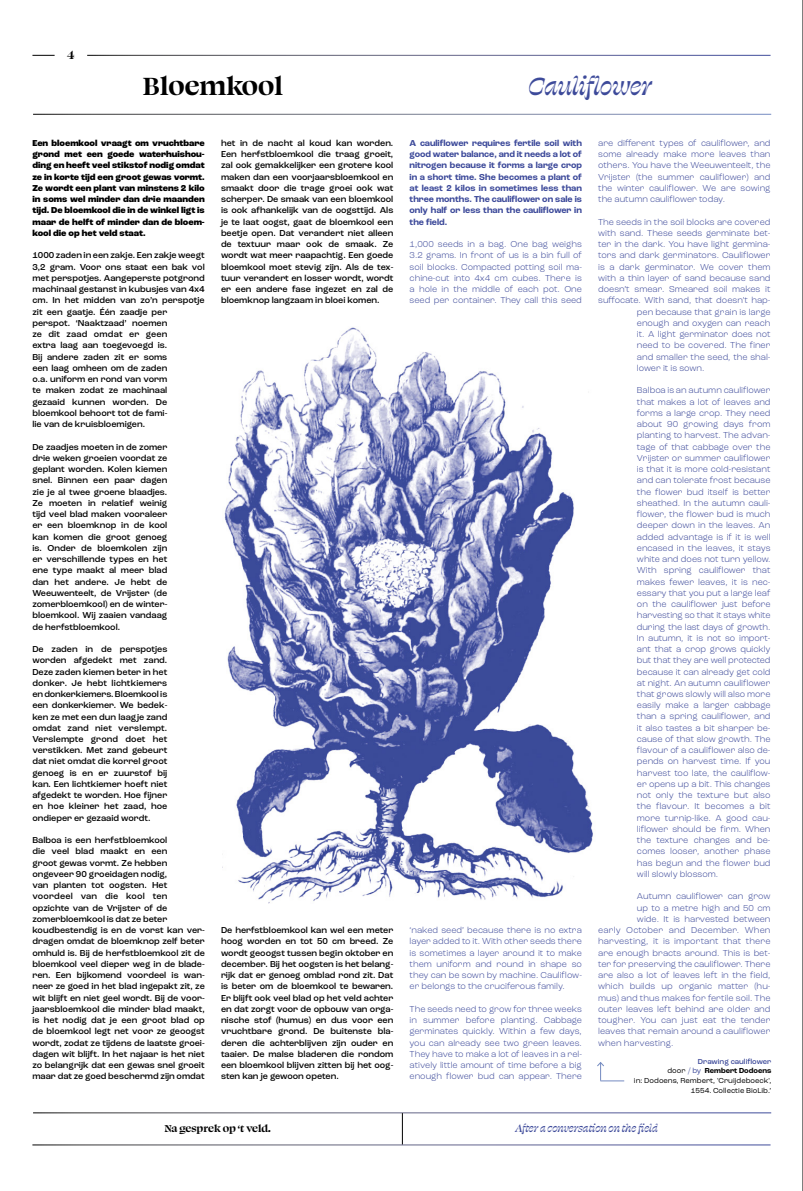
<style>
.page{position:relative;width:803px;height:1191px;background:#fff}
.page>*{position:absolute;margin:0;border:0;box-sizing:border-box;transform-origin:0 0}
.t1{font:28.6px "Swear Display Medium Cilati";color:#3d4a9a}
.t2{font:700 28.6px "Swear Display";color:#000}
.t3{font:700 13.3px "Swear Display";color:#000}
.t4{font:12.4px "Swear Display Medium Cilati";color:#3d4a9a}
.t5{font:700 11.4px "Swear Display";color:#000}
.t6{font:500 9.1px/11.2px "Roc Grotesk";color:#000;text-align:justify}
.t7{font:300 9.1px/11.2px "Roc Grotesk";color:#3d4a9a;text-align:justify}
.t8{font:800 9.1px/11.2px "Roc Grotesk";color:#000;text-align:justify}
.t9{font:700 9.1px/11.2px "Roc Grotesk";color:#3d4a9a;text-align:justify}
.t10{font:7.6px/10px "Roc Grotesk";color:#000;text-align:right}
.t11{font:500 7.6px/9.2px "Roc Grotesk";color:#3d4a9a}
.t12{font:700 7.6px "Roc Grotesk";color:#000}
.s1{font-weight:400;color:#000}
.s2{font-weight:400}
</style>
<div class="page">
<img style="left:222px;top:327px;width:371px;height:576px">
<hr style="left:402px;top:1113px;width:1px;height:31px;background:#000">
<svg style="left:597px;top:1062px;width:27px;height:19px"></svg>
<svg style="left:32px;top:55px;width:23px;height:1px"></svg>
<hr style="left:802px;top:0;width:1px;height:1191px;background:#000">
<h2 class="t3" style="left:67px;top:46px;width:9px">4</h2>
<h1 class="t2" style="left:143px;top:67px;width:141px">Bloemkool</h1>
<p class="t8" style="left:32px;top:137px;width:174px">Een bloemkool vraagt om vruchtbare grond met een goede waterhuishou&shy;ding en heeft veel stikstof nodig omdat ze in korte tijd een groot gewas vormt.<br>Ze wordt een plant van minstens 2 kilo in soms wel minder dan drie maanden tijd. De bloemkool die in de winkel ligt is maar de helft of minder dan de bloem&shy;kool die op het veld staat.</p>
<p class="t6" style="left:32px;top:250px;width:174px;text-align:left">1000 zaden in een zakje. Een zakje weegt<br>3,2 gram. Voor ons staat een bak vol met perspotjes. Aangeperste potgrond machinaal gestanst in kubusjes van 4x4 cm. In het midden van zo’n perspotje zit een gaatje. Één zaadje per perspot. ‘Naaktzaad’ noemen<br>ze dit zaad omdat er geen<br>extra laag aan toegevoegd is.<br>Bij andere zaden zit er soms<br>een laag omheen om de zaden<br>o.a. uniform en rond van vorm<br>te maken zodat ze machinaal<br>gezaaid kunnen worden. De bloemkool behoort tot de fami-<br>lie van de kruisbloemigen.</p>
<p class="t6" style="left:32px;top:441px;width:136px">De zaadjes moeten in de zomer drie weken groeien voordat ze geplant worden. Kolen kiemen snel. Binnen een paar dagen zie je al twee groene blaadjes.<br>Ze moeten in relatief weinig tijd veel blad maken vooraleer er een bloemknop in de kool kan komen die groot genoeg is. Onder de bloemkolen zijn er verschillende types en het ene type maakt al meer blad dan het andere. Je hebt de Weeuwenteelt, de Vrijster (de zomerbloemkool) en de winter&shy;bloemkool. Wij zaaien vandaag de herfstbloemkool.</p>
<p class="t6" style="left:32px;top:643px;width:136px">De zaden in de perspotjes worden afgedekt met zand.<br>Deze zaden kiemen beter in het donker. Je hebt lichtkiemers en donkerkiemers. Bloemkool is een donkerkiemer. We bedek&shy;ken ze met een dun laagje zand omdat zand niet verslempt.<br>Verslempte grond doet het verstikken. Met zand gebeurt dat niet omdat die korrel groot genoeg is en er zuurstof bij kan. Een lichtkiemer hoeft niet afgedekt te worden. Hoe fijner en hoe kleiner het zaad, hoe ondieper er gezaaid wordt.</p>
<p class="t6" style="left:32px;top:834px;width:174px;text-align:left">Balboa is een herfstbloemkool<br>die veel blad maakt en een<br>groot gewas vormt. Ze hebben ongeveer 90 groeidagen nodig,<br>van planten tot oogsten. Het voordeel van die kool ten opzichte van de Vrijster of de zomerbloemkool is dat ze beter koudbestendig is en de vorst kan ver&shy;dragen omdat de bloemknop zelf beter omhuld is. Bij de herfstbloemkool zit de bloemkool veel dieper weg in de blade&shy;ren. Een bijkomend voordeel is wan&shy;neer ze goed in het blad ingepakt zit, ze wit blijft en niet geel wordt. Bij de voor&shy;jaarsbloemkool die minder blad maakt, is het nodig dat je een groot blad op de bloemkool legt net voor ze geoogst wordt, zodat ze tijdens de laatste groei&shy;dagen wit blijft. In het najaar is het niet zo belangrijk dat een gewas snel groeit maar dat ze goed beschermd zijn omdat</p>
<p class="t6" style="left:221px;top:137px;width:174px">het in de nacht al koud kan worden.<br>Een herfstbloemkool die traag groeit, zal ook gemakkelijker een grotere kool maken dan een voorjaarsbloemkool en smaakt door die trage groei ook wat scherper. De smaak van een bloemkool is ook afhankelijk van de oogsttijd. Als je te laat oogst, gaat de bloemkool een beetje open. Dat verandert niet alleen de textuur maar ook de smaak. Ze wordt wat meer raapachtig. Een goede bloemkool moet stevig zijn. Als de tex&shy;tuur verandert en losser wordt, wordt er een andere fase ingezet en zal de bloemknop langzaam in bloei komen.</p>
<p class="t6" style="left:221px;top:924px;width:174px">De herfstbloemkool kan wel een meter hoog worden en tot 50 cm breed. Ze wordt geoogst tussen begin oktober en december. Bij het oogsten is het belang&shy;rijk dat er genoeg omblad rond zit. Dat is beter om de bloemkool te bewaren.<br>Er blijft ook veel blad op het veld achter en dat zorgt voor de opbouw van orga&shy;nische stof (humus) en dus voor een vruchtbare grond. De buitenste bla&shy;deren die achterblijven zijn ouder en taaier. De malse bladeren die rondom een bloemkool blijven zitten bij het oog&shy;sten kan je gewoon opeten.</p>
<p class="t5" style="left:164px;top:1120px;width:108px">Na gesprek op ‘t veld.</p>
<h1 class="t1" style="left:528px;top:66px;width:125px">Cauliflower</h1>
<p class="t7" style="left:598px;top:137px;width:174px">are different types of cauliflower, and some already make more leaves than others. You have the Weeuwenteelt, the Vrijster (the summer cauliflower) and the winter cauliflower. We are sowing the autumn cauliflower today.</p>
<p class="t7" style="left:598px;top:216px;width:174px">The seeds in the soil blocks are covered</p>
<p class="t7" style="left:598px;top:227px;width:174px">with sand. These seeds germinate bet-</p>
<p class="t7" style="left:598px;top:238px;width:174px">ter in the dark. You have light germina-</p>
<p class="t7" style="left:598px;top:250px;width:174px">tors and dark germinators. Cauliflower</p>
<p class="t7" style="left:598px;top:261px;width:174px">is a dark germinator. We cover them</p>
<p class="t7" style="left:598px;top:272px;width:174px">with a thin layer of sand because sand</p>
<p class="t7" style="left:598px;top:283px;width:174px">doesn’t smear. Smeared soil makes it</p>
<p class="t7" style="left:598px;top:295px;width:174px">suffocate. With sand, that doesn’t hap-</p>
<p class="t7" style="left:636px;top:306px;width:135px">pen because that grain is large</p>
<p class="t7" style="left:636px;top:317px;width:135px">enough and oxygen can reach</p>
<p class="t7" style="left:636px;top:328px;width:135px">it. A light germinator does not</p>
<p class="t7" style="left:636px;top:340px;width:135px">need to be covered. The finer</p>
<p class="t7" style="left:636px;top:351px;width:135px">and smaller the seed, the shal-</p>
<p class="t7" style="left:636px;top:362px;width:69px">lower it is sown.</p>
<p class="t7" style="left:636px;top:385px;width:135px">Balboa is an autumn cauliflower that makes a lot of leaves and forms a large crop. They need about 90 growing days from planting to harvest. The advan&shy;tage of that cabbage over the Vrijster or summer cauliflower is that it is more cold-resistant and can tolerate frost because the flower bud itself is better sheathed. In the autumn cauli&shy;flower, the flower bud is much deeper down in the leaves. An added advantage is if it is well encased in the leaves, it stays white and does not turn yellow.<br>With spring cauliflower that makes fewer leaves, it is nec&shy;essary that you put a large leaf on the cauliflower just before harvesting so that it stays white during the last days of growth.<br>In autumn, it is not so import&shy;ant that a crop grows quickly but that they are well protected because it can already get cold at night. An autumn cauliflower that grows slowly will also more easily make a larger cabbage than a spring cauliflower, and it also tastes a bit sharper be&shy;cause of that slow growth. The flavour of a cauliflower also de&shy;pends on harvest time. If you harvest too late, the cauliflow&shy;er opens up a bit. This changes not only the texture but also the flavour. It becomes a bit more turnip-like. A good cau&shy;liflower should be firm. When the texture changes and be&shy;comes looser, another phase has begun and the flower bud will slowly blossom.</p>
<p class="t7" style="left:636px;top:890px;width:135px">Autumn cauliflower can grow</p>
<p class="t7" style="left:636px;top:902px;width:135px">up to a metre high and 50 cm</p>
<p class="t7" style="left:636px;top:913px;width:135px">wide. It is harvested between</p>
<p class="t7" style="left:598px;top:924px;width:174px">early October and December. When</p>
<p class="t7" style="left:598px;top:935px;width:174px">harvesting, it is important that there</p>
<p class="t7" style="left:598px;top:947px;width:174px">are enough bracts around. This is bet-</p>
<p class="t7" style="left:598px;top:958px;width:174px">ter for preserving the cauliflower. There</p>
<p class="t7" style="left:598px;top:969px;width:174px">are also a lot of leaves left in the field,</p>
<p class="t7" style="left:598px;top:980px;width:174px">which builds up organic matter (hu-</p>
<p class="t7" style="left:598px;top:992px;width:174px">mus) and thus makes for fertile soil. The</p>
<p class="t7" style="left:598px;top:1003px;width:174px">outer leaves left behind are older and</p>
<p class="t7" style="left:598px;top:1014px;width:174px">tougher. You can just eat the tender</p>
<p class="t7" style="left:598px;top:1025px;width:174px">leaves that remain around a cauliflower</p>
<p class="t7" style="left:598px;top:1037px;width:77px">when harvesting.</p>
<p class="t9" style="left:409px;top:137px;width:174px">A cauliflower requires fertile soil with good water balance, and it needs a lot of nitrogen because it forms a large crop in a short time. She becomes a plant of at least 2 kilos in sometimes less than three months. The cauliflower on sale is only half or less than the cauliflower in the field.</p>
<p class="t7" style="left:409px;top:238px;width:174px">1,000 seeds in a bag. One bag weighs 3.2 grams. In front of us is a bin full of soil blocks. Compacted potting soil ma&shy;chine-cut into 4x4 cm cubes. There is a hole in the middle of each pot. One seed per container. They call this seed</p>
<p class="t7" style="left:409px;top:924px;width:174px">‘naked seed’ because there is no extra layer added to it. With other seeds there is sometimes a layer around it to make them uniform and round in shape so they can be sown by machine. Cauliflow&shy;er belongs to the cruciferous family.</p>
<p class="t7" style="left:409px;top:1003px;width:174px">The seeds need to grow for three weeks in summer before planting. Cabbage germinates quickly. Within a few days, you can already see two green leaves.<br>They have to make a lot of leaves in a rel&shy;atively little amount of time before a big enough flower bud can appear. There</p>
<p class="t11" style="left:667px;top:1057px;width:105px;text-indent:30px">Drawing cauliflower <span class="s1">door</span> <span class="s2">/ by</span></p>
<p class="t12" style="left:704px;top:1066px;width:68px">Rembert Dodoens</p>
<p class="t10" style="left:633px;top:1075px;width:139px">in: Dodoens, Rembert, 'Cruijdeboeck',<br>1554. Collectie BioLib.’</p>
<h3 class="t4" style="left:515px;top:1120px;width:144px">After a conversation on the field</h3>
</div>
